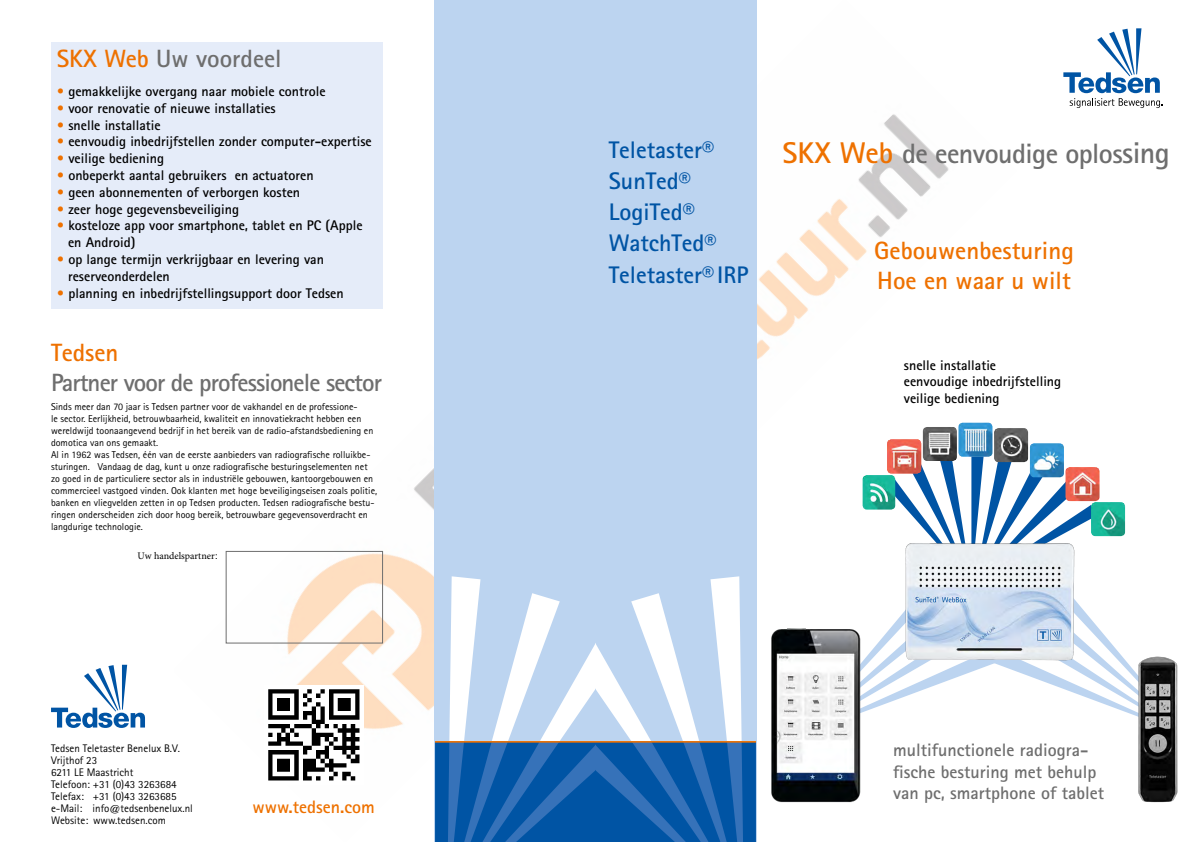
<style>
.page{position:relative;width:1191px;height:842px;background:#fff}
.page>*{position:absolute;margin:0;border:0;box-sizing:border-box;transform-origin:0 0}
.t1{font:700 28px "Agfa Rotis Sans Serif";letter-spacing:-.02em;color:#6e6e6e}
.t2{font:700 25px "Agfa Rotis Sans Serif";color:#ee7100}
.t3{font:700 25px "Agfa Rotis Sans Serif";letter-spacing:-.035em;color:#6e6e6e}
.t4{font:700 25px "Agfa Rotis Sans Serif";color:#6e6e6e}
.t5{font:700 24px "Agfa Rotis Sans Serif";color:#0054a4}
.t6{font:700 18px/21.6px "Agfa Rotis Sans Serif";color:#6e6e6e}
.t7{font:700 18px "Agfa Rotis Sans Serif";color:#ee7100}
.t8{font:700 14px/16.8px "Agfa Rotis Sans Serif";color:#000}
.t9{font:11px "Agfa Rotis Sans Serif";color:#000}
.t10{font:10px/12px "Agfa Rotis Sans Serif";color:#000}
.t11{font:10px "Minion Pro";color:#000}
.s1{color:#ee7100}
.s2{font-family:"Agfa Rotis Sans Serif"}
.s3{font-size:30px;color:#ee7100}
.s4{font-size:30px}
</style>
<div class="page">
<img style="left:174px;top:114px;width:819px;height:615px">
<svg style="left:1063px;top:28px;width:99px;height:80px"></svg>
<div style="left:595px;top:0;width:162px;height:842px;background:#bcd4f0"></div>
<img style="left:887px;top:439px;width:34px;height:17px">
<img style="left:958px;top:423px;width:34px;height:33px">
<img style="left:923px;top:427px;width:34px;height:29px">
<img style="left:994px;top:428px;width:34px;height:28px">
<img style="left:1030px;top:443px;width:34px;height:13px">
<svg style="left:829px;top:456px;width:297px;height:265px"></svg>
<img style="left:1099px;top:641px;width:79px;height:162px">
<img style="left:768px;top:625px;width:94px;height:178px">
<img style="left:899px;top:531px;width:177px;height:134px">
<div style="left:434px;top:0;width:161px;height:842px;background:#bcd4f0"></div>
<svg style="left:435px;top:576px;width:321px;height:266px"></svg>
<hr style="left:435px;top:741px;width:160px;height:2px;background:#ee7100">
<svg style="left:51px;top:665px;width:94px;height:63px"></svg>
<div style="left:51px;top:42px;width:332px;height:266px;background:#e5ecf9"></div>
<div style="left:226px;top:551px;width:157px;height:92px;border:1px solid #6e6e6e"></div>
<img style="left:264px;top:686px;width:99px;height:95px">
<p class="t4" style="left:57px;top:43px;width:226px"><span class="s1">SKX Web</span> Uw voordeel</p>
<p class="t8" style="left:57px;top:83px;width:270px"><span class="s1">•</span> gemakkelijke overgang naar mobiele controle</p>
<p class="t8" style="left:57px;top:99px;width:221px"><span class="s1">•</span> voor renovatie of nieuwe installaties</p>
<p class="t8" style="left:57px;top:116px;width:105px"><span class="s1">•</span> snelle installatie</p>
<p class="t8" style="left:57px;top:133px;width:316px"><span class="s1">•</span> eenvoudig inbedrijfstellen zonder computer-expertise</p>
<p class="t8" style="left:57px;top:150px;width:109px"><span class="s1">•</span> veilige bediening</p>
<p class="t8" style="left:57px;top:167px;width:258px"><span class="s1">•</span> onbeperkt aantal gebruikers en actuatoren</p>
<p class="t8" style="left:57px;top:183px;width:245px"><span class="s1">•</span> geen abonnementen of verborgen kosten</p>
<p class="t8" style="left:57px;top:200px;width:184px"><span class="s1">•</span> zeer hoge gegevensbeveiliging</p>
<p class="t8" style="left:68px;top:217px;width:296px;text-indent:-11px"><span class="s1">•</span> kosteloze app voor smartphone, tablet en PC (Apple en Android)</p>
<p class="t8" style="left:57px;top:251px;width:269px"><span class="s1">•</span> op lange termijn verkrijgbaar en levering van</p>
<p class="t8" style="left:68px;top:267px;width:103px">reserveonderdelen</p>
<p class="t8" style="left:57px;top:284px;width:288px"><span class="s1">•</span> planning en inbedrijfstellingsupport door Tedsen</p>
<p class="t2" style="left:51px;top:336px;width:69px">Tedsen</p>
<p class="t3" style="left:51px;top:366px;width:332px">Partner voor de professionele sector</p>
<p class="t10" style="left:51px;top:400px;width:324px">Sinds meer dan 70 jaar is Tedsen partner voor de vakhandel en de professione-<br>le sector. Eerlijkheid, betrouwbaarheid, kwaliteit en innovatiekracht hebben een wereldwijd toonaangevend bedrijf in het bereik van de radio-afstandsbediening en domotica van ons gemaakt.</p>
<p class="t10" style="left:51px;top:448px;width:327px">Al in 1962 was Tedsen, één van de eerste aanbieders van radiografische rolluikbe&shy;sturingen. Vandaag de dag, kunt u onze radiografische besturingselementen net zo goed in de particuliere sector als in industriële gebouwen, kantoorgebouwen en commercieel vastgoed vinden. Ook klanten met hoge beveiligingseisen zoals politie, banken en vliegvelden zetten in op Tedsen producten. Tedsen radiografische bestu&shy;ringen onderscheiden zich door hoog bereik, betrouwbare gegevensoverdracht en langdurige technologie.</p>
<p class="t11" style="left:137px;top:549px;width:81px">Uw handelspartner<span class="s2">:</span></p>
<p class="t9" style="left:51px;top:742px;width:131px">Tedsen Teletaster Benelux B.V.</p>
<p class="t9" style="left:51px;top:754px;width:48px">Vrijthof 23</p>
<p class="t9" style="left:51px;top:766px;width:84px">6211 LE Maastricht</p>
<p class="t9" style="left:51px;top:778px;width:127px">Telefoon: +31 (0)43 3263684</p>
<p class="t9" style="left:51px;top:790px;width:127px">Telefax: +31 (0)43 3263685</p>
<p class="t9" style="left:51px;top:802px;width:143px">e-Mail: info@tedsenbenelux.nl</p>
<p class="t9" style="left:51px;top:814px;width:116px">Website: www.tedsen.com</p>
<p class="t7" style="left:252px;top:795px;width:124px">www.tedsen.com</p>
<p class="t5" style="left:609px;top:135px;width:107px">Teletaster®</p>
<p class="t5" style="left:609px;top:166px;width:83px">SunTed®</p>
<p class="t5" style="left:609px;top:197px;width:87px">LogiTed®</p>
<p class="t5" style="left:609px;top:228px;width:109px">WatchTed®</p>
<p class="t5" style="left:609px;top:259px;width:141px">Teletaster®IRP</p>
<p class="t1" style="left:782px;top:135px;width:389px"><span class="s3">SKX Web</span> de eenvoudige oplos<span class="s4">sing</span></p>
<p class="t2" style="left:874px;top:234px;width:201px">Gebouwenbesturing</p>
<p class="t2" style="left:877px;top:264px;width:195px">Hoe en waar u wilt</p>
<p class="t8" style="left:904px;top:356px;width:94px">snelle installatie</p>
<p class="t8" style="left:904px;top:373px;width:159px">eenvoudige inbedrijfstelling</p>
<p class="t8" style="left:904px;top:390px;width:97px">veilige bediening</p>
<p class="t6" style="left:893px;top:739px;width:212px">multifunctionele radiogra&shy;fische besturing met behulp van pc, smartphone of tablet</p>
</div>
